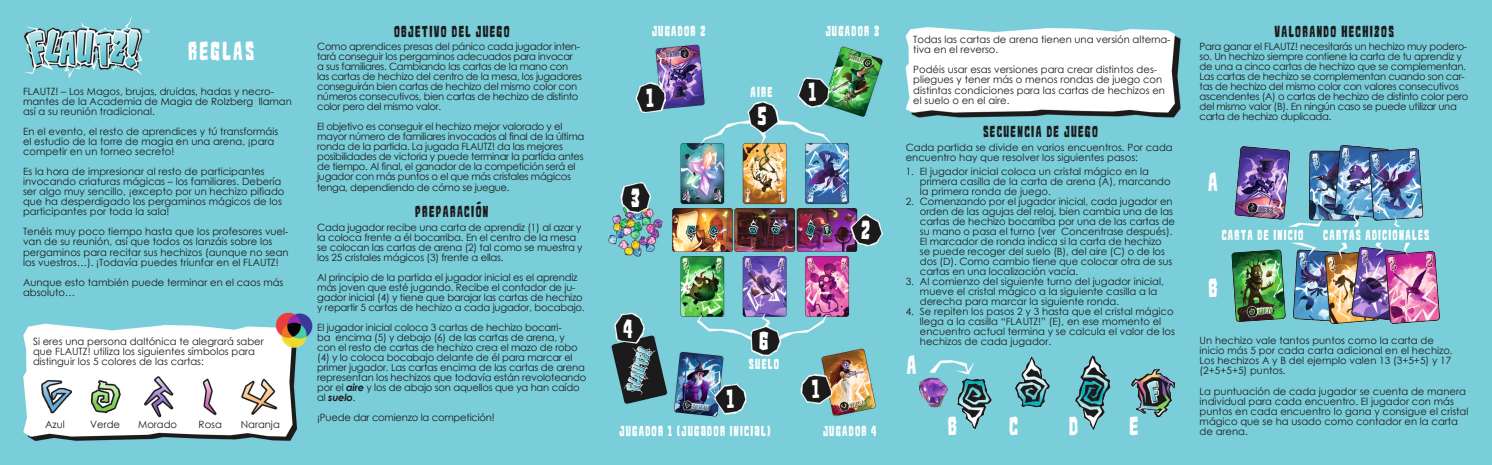
<style>
.page{position:relative;width:1492px;height:465px;background:#fff}
.page>*{position:absolute;margin:0;border:0;box-sizing:border-box;transform-origin:0 0}
.Bezeichner{font:22.5px "Kaiju Monster G";letter-spacing:.1em;color:#fff}
.Abschnittstitel{font:13.75px "Kaiju Monster G";letter-spacing:.1em;color:#1c1b1c}
.Bildbeispieltext{font:12.5px "Kaiju Monster G";letter-spacing:.1em;color:#fff}
.Text{font:10px/10px "Century Gothic";letter-spacing:-.01em;color:#1c1b1c}
.Text-2{font:10px/10px "Century Gothic";letter-spacing:-.03em;color:#1c1b1c}
.Bezeichner-2{font:5px "Arial";color:#fff}
.s1{font-weight:700;font-style:italic}
</style>
<div class="page">
<img style="left:0;top:0;width:1492px;height:464px">
<img style="left:919px;top:355px;width:255px;height:73px">
<img style="left:1219px;top:143px;width:218px;height:92px">
<img style="left:1226px;top:231px;width:218px;height:92px">
<svg style="left:477px;top:201px;width:4px;height:3px"></svg>
<p class="Bezeichner-2" style="left:142px;top:28px;width:9px">TM</p>
<p class="Bezeichner" style="left:188px;top:40px;width:68px">REGLAS</p>
<p class="Text" style="left:23px;top:86px;width:270px">FLAUTZ! – Los Magos, brujas, druidas, hadas y necro&shy;mantes de la Academia de Magia de Rolzberg llaman así a su reunión tradicional.</p>
<p class="Text" style="left:23px;top:126px;width:257px">En el evento, el resto de aprendices y tú transformáis el estudio de la torre de magia en una arena, ¡para competir en un torneo secreto!</p>
<p class="Text" style="left:23px;top:166px;width:263px">Es la hora de impresionar al resto de participantes invocando criaturas mágicas – los familiares. Debería ser algo muy sencillo, ¡excepto por un hechizo pifiado que ha desperdigado los pergaminos mágicos de los participantes por toda la sala!</p>
<p class="Text" style="left:23px;top:226px;width:267px">Tenéis muy poco tiempo hasta que los profesores vuel&shy;van de su reunión, así que todos os lanzáis sobre los pergaminos para recitar sus hechizos (aunque no sean los vuestros…). ¡Todavía puedes triunfar en el FLAUTZ!</p>
<p class="Text" style="left:23px;top:276px;width:262px">Aunque esto también puede terminar en el caos más absoluto…</p>
<p class="Text" style="left:33px;top:335px;width:232px">Si eres una persona daltónica te alegrará saber que FLAUTZ! utiliza los siguientes símbolos para distinguir los 5 colores de las cartas:</p>
<p class="Text" style="left:45px;top:419px;width:21px">Azul</p>
<p class="Text" style="left:90px;top:419px;width:31px">Verde</p>
<p class="Text" style="left:138px;top:419px;width:40px">Morado</p>
<p class="Text" style="left:199px;top:419px;width:25px">Rosa</p>
<p class="Text" style="left:241px;top:419px;width:41px">Naranja</p>
<p class="Abschnittstitel" style="left:394px;top:25px;width:117px">OBJETIVO DEL JUEGO</p>
<p class="Text-2" style="left:317px;top:41px;width:266px">Como aprendices presas del pánico cada jugador inten&shy;tará conseguir los pergaminos adecuados para invocar a sus familiares. Cambiando las cartas de la mano con las cartas de hechizo del centro de la mesa, los jugadores conseguirán bien cartas de hechizo del mismo color con números consecutivos, bien cartas de hechizo de distinto color pero del mismo valor.</p>
<p class="Text-2" style="left:317px;top:121px;width:269px">El objetivo es conseguir el hechizo mejor valorado y el mayor número de familiares invocados al final de la última ronda de la partida. La jugada FLAUTZ! da las mejores posibilidades de victoria y puede terminar la partida antes de tiempo. Al final, el ganador de la competición será el jugador con más puntos o el que más cristales mágicos tenga, dependiendo de cómo se juegue.</p>
<p class="Abschnittstitel" style="left:415px;top:205px;width:75px">PREPARACION</p>
<p class="Text" style="left:317px;top:221px;width:267px">Cada jugador recibe una carta de aprendiz (1) al azar y la coloca frente a él bocarriba. En el centro de la mesa se colocan las cartas de arena (2) tal como se muestra y los 25 cristales mágicos (3) frente a ellas.</p>
<p class="Text" style="left:317px;top:271px;width:269px">Al principio de la partida el jugador inicial es el aprendiz más joven que esté jugando. Recibe el contador de ju&shy;gador inicial (4) y tiene que barajar las cartas de hechizo y repartir 5 cartas de hechizo a cada jugador, bocabajo.</p>
<p class="Text" style="left:317px;top:321px;width:271px">El jugador inicial coloca 3 cartas de hechizo bocarri-<br>ba encima (5) y debajo (6) de las cartas de arena, y<br>con el resto de cartas de hechizo crea el mazo de robo (4) y lo coloca bocabajo delante de él para marcar el primer jugador. Las cartas encima de las cartas de arena representan los hechizos que todavía están revoloteando por el <span class="s1">aire</span> y los de abajo son aquellos que ya han caído al <span class="s1">suelo</span>.</p>
<p class="Text" style="left:317px;top:411px;width:179px">¡Puede dar comienzo la competición!</p>
<p class="Bildbeispieltext" style="left:652px;top:25px;width:55px">JUGADOR 2</p>
<p class="Bildbeispieltext" style="left:826px;top:25px;width:55px">JUGADOR 3</p>
<p class="Bezeichner" style="left:646px;top:87px;width:9px">1</p>
<p class="Bezeichner" style="left:808px;top:81px;width:9px">1</p>
<p class="Bildbeispieltext" style="left:750px;top:86px;width:23px">AIRE</p>
<p class="Bezeichner" style="left:757px;top:105px;width:11px">5</p>
<p class="Bezeichner" style="left:631px;top:187px;width:11px">3</p>
<p class="Bezeichner" style="left:623px;top:317px;width:11px">4</p>
<p class="Bezeichner" style="left:726px;top:388px;width:9px">1</p>
<p class="Bezeichner" style="left:759px;top:330px;width:11px">6</p>
<p class="Bildbeispieltext" style="left:749px;top:358px;width:32px">SUELO</p>
<p class="Bildbeispieltext" style="left:620px;top:424px;width:152px">JUGADOR 1 (JUGADOR INICIAL)</p>
<p class="Bezeichner" style="left:861px;top:219px;width:11px">2</p>
<p class="Bezeichner" style="left:812px;top:378px;width:9px">1</p>
<p class="Bildbeispieltext" style="left:823px;top:424px;width:55px">JUGADOR 4</p>
<p class="Text" style="left:913px;top:35px;width:259px">Todas las cartas de arena tienen una versión alterna&shy;tiva en el reverso.</p>
<p class="Text" style="left:913px;top:65px;width:253px">Podéis usar esas versiones para crear distintos des&shy;pliegues y tener más o menos rondas de juego con distintas condiciones para las cartas de hechizos en el suelo o en el aire.</p>
<p class="Abschnittstitel" style="left:983px;top:125px;width:116px">SECUENCIA DE JUEGO</p>
<p class="Text" style="left:906px;top:142px;width:268px">Cada partida se divide en varios encuentros. Por cada encuentro hay que resolver los siguientes pasos:</p>
<p class="Text" style="left:920px;top:166px;width:252px;text-indent:-14px">1. El jugador inicial coloca un cristal mágico en la primera casilla de la carta de arena (A), marcando la primera ronda de juego.</p>
<p class="Text" style="left:920px;top:196px;width:257px;text-indent:-14px">2. Comenzando por el jugador inicial, cada jugador en orden de las agujas del reloj, bien cambia una de las cartas de hechizo bocarriba por una de las cartas de su mano o pasa el turno (ver Concentrase después).<br>El marcador de ronda indica si la carta de hechizo<br>se puede recoger del suelo (B), del aire (C) o de los dos (D). Como cambio tiene que colocar otra de sus cartas en una localización vacía.</p>
<p class="Text" style="left:920px;top:276px;width:245px;text-indent:-14px">3. Al comienzo del siguiente turno del jugador inicial, mueve el cristal mágico a la siguiente casilla a la derecha para marcar la siguiente ronda.</p>
<p class="Text" style="left:920px;top:306px;width:257px;text-indent:-14px">4. Se repiten los pasos 2 y 3 hasta que el cristal mágico llega a la casilla “FLAUTZ!” (E), en ese momento el encuentro actual termina y se calcula el valor de los hechizos de cada jugador.</p>
<p class="Bezeichner" style="left:907px;top:354px;width:11px">A</p>
<p class="Bezeichner" style="left:948px;top:415px;width:11px">B</p>
<p class="Bezeichner" style="left:1009px;top:415px;width:11px">C</p>
<p class="Bezeichner" style="left:1069px;top:415px;width:10px">D</p>
<p class="Bezeichner" style="left:1129px;top:415px;width:10px">E</p>
<p class="Abschnittstitel" style="left:1274px;top:25px;width:121px">VALORANDO HECHIZOS</p>
<p class="Text-2" style="left:1199px;top:41px;width:270px">Para ganar el FLAUTZ! necesitarás un hechizo muy podero&shy;so. Un hechizo siempre contiene la carta de tu aprendiz y de una a cinco cartas de hechizo que se complementan.<br>Las cartas de hechizo se complementan cuando son car&shy;tas de hechizo del mismo color con valores consecutivos ascendentes (A) o cartas de hechizo de distinto color pero del mismo valor (B). En ningún caso se puede utilizar una carta de hechizo duplicada.</p>
<p class="Bezeichner" style="left:1208px;top:171px;width:11px">A</p>
<p class="Bildbeispieltext" style="left:1221px;top:228px;width:83px">CARTA DE INICIO</p>
<p class="Bildbeispieltext" style="left:1323px;top:228px;width:108px">CARTAS ADICIONALES</p>
<p class="Bezeichner" style="left:1208px;top:277px;width:11px">B</p>
<p class="Text" style="left:1199px;top:335px;width:255px">Un hechizo vale tantos puntos como la carta de inicio más 5 por cada carta adicional en el hechizo.<br>Los hechizos A y B del ejemplo valen 13 (3+5+5) y 17 (2+5+5+5) puntos.</p>
<p class="Text" style="left:1199px;top:385px;width:270px">La puntuación de cada jugador se cuenta de manera individual para cada encuentro. El jugador con más puntos en cada encuentro lo gana y consigue el cristal mágico que se ha usado como contador en la carta de arena.</p>
</div>
